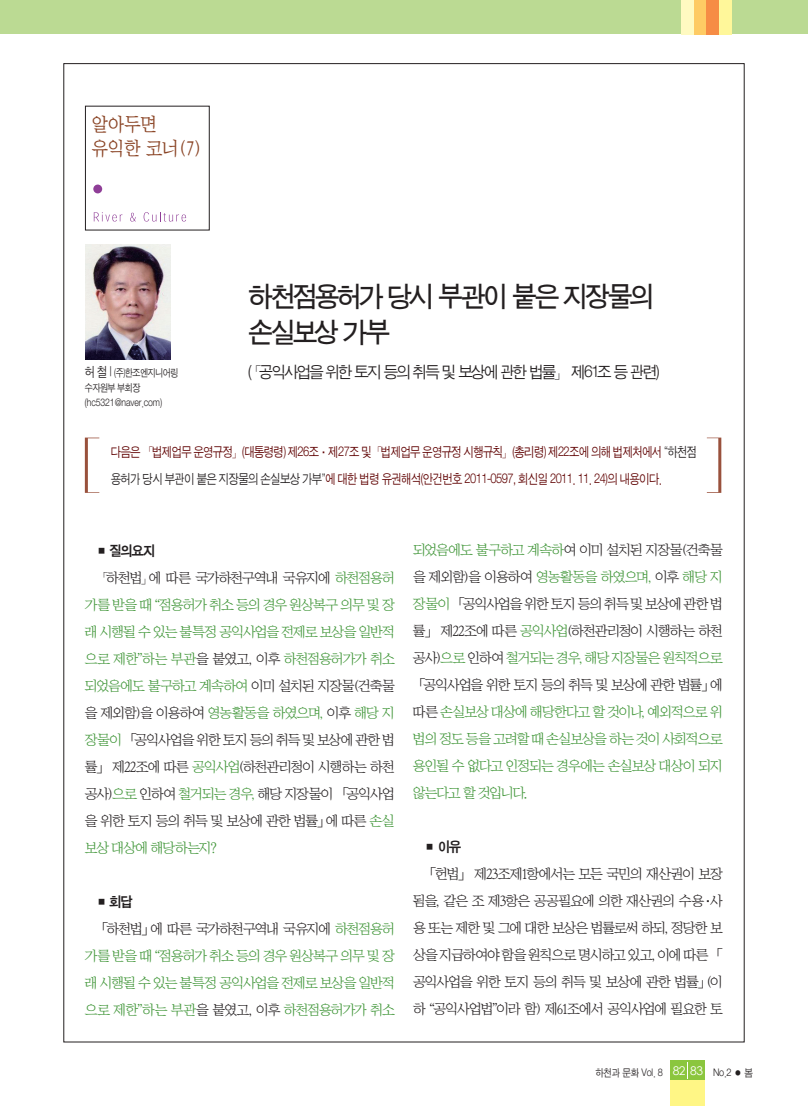
<style>
.page{position:relative;width:808px;height:1106px;background:#fff}
.page>*{position:absolute;margin:0;border:0;box-sizing:border-box;transform-origin:0 0}
.t1{font:28.5px/36px "Sand Tg";letter-spacing:-.095em;color:#231f20}
.t2{font:19.5px/23.4px "San Ns B";color:#8b4526;scale:.9 1}
.t3{font:16.5px "Sand Jg";letter-spacing:-.115em;color:#231f20}
.t4{font:14.25px/27px "San Ns M";letter-spacing:-.075em;color:#231f20;text-align:justify}
.t5{font:14.25px/27px "San Ns M";letter-spacing:-.08em;color:#3f9537;text-align:justify}
.t6{font:14.25px "Sand Kg";letter-spacing:-.105em;color:#231f20}
.t7{font:13.5px/27px "Sand Jg";letter-spacing:-.05em;color:#5f0000;scale:.85 1}
.t8{font:10.5px/15px "Sand Jg";letter-spacing:-.025em;color:#231f20;scale:.85 1}
.t9{font:10.5px "Sand Jg";letter-spacing:-.025em;color:#231f20;scale:.9 1}
.s1{font-size:13.5px}
.s2{color:#231f20}
.s3{font-family:"Sand Jg"}
.s4{color:#3f9537}
.s5{font-family:"Century Gothic";font-size:12px;color:#fff}
</style>
<div class="page">
<div style="left:0;top:0;width:808px;height:34px;background:#bbda93"></div>
<div style="left:719px;top:0;width:12px;height:34px;background:#fff79a"></div>
<div style="left:706px;top:0;width:13px;height:34px;background:#f68c45"></div>
<div style="left:693px;top:0;width:13px;height:34px;background:#fecb64"></div>
<div style="left:681px;top:0;width:13px;height:34px;background:#fffac1"></div>
<div style="left:671px;top:1060px;width:34px;height:46px;background:#fff685"></div>
<div style="left:671px;top:1060px;width:34px;height:20px;background:#8bc63e"></div>
<svg style="left:85px;top:437px;width:14px;height:56px"></svg>
<svg style="left:707px;top:437px;width:14px;height:56px"></svg>
<img style="left:85px;top:244px;width:85px;height:115px">
<svg style="left:94px;top:212px;width:28px;height:9px"></svg>
<svg style="left:130px;top:213px;width:6px;height:9px"></svg>
<svg style="left:144px;top:212px;width:42px;height:10px"></svg>
<div style="left:93px;top:184px;width:9px;height:9px;background:#8f3e97;border-radius:50%"></div>
<h2 class="t2" style="left:92px;top:113px;width:124px">알아두면 유익한 코너(7)</h2>
<p class="t8" style="left:85px;top:366px;width:112px"><span class="s1">허 철 |</span> (주)한조엔지니어링 수자원부 부회장 (hc5321@naver.com)</p>
<h1 class="t1" style="left:248px;top:279px;width:407px">하천점용허가 당시 부관이 붙은 지장물의 손실보상 가부</h1>
<p class="t3" style="left:246px;top:363px;width:414px">(「공익사업을 위한 토지 등의 취득 및 보상에 관한 법률」 제61조 등 관련)</p>
<p class="t7" style="left:111px;top:438px;width:691px">다음은 「법제업무 운영규정」(대통령령) 제26조·제27조 및「법제업무 운영규정 시행규칙」(총리령) 제22조에 의해 법제처에서 <span class="s2">“하천점 용허가 당시 부관이 붙은 지장물의 손실보상 가부”</span>에 대한 법령 유권해석(안건번호 2011-0597, 회신일 2011. 11. 24)의 내용이다.</p>
<p class="t6" style="left:95px;top:543px;width:62px">■ 질의요지</p>
<p class="t4" style="left:85px;top:564px;width:312px;text-indent:11px"><span class="s3">「</span>하천법<span class="s3">」</span>에 따른 국가하천구역내 국유지에 <span class="s4">하천점용허 가를 받을 때 “점용허가 취소 등의 경우 원상복구 의무 및 장 래 시행될 수 있는 불특정 공익사업을 전제로 보상을 일반적 으로 제한”하는 부관</span>을 붙였고, 이후 <span class="s4">하천점용허가가 취소 되었음에도 불구하고 계속하여</span> 이미 설치된 지장물(건축물 을 제외함)을 이용하여 <span class="s4">영농활동을 하였으며,</span> 이후 <span class="s4">해당 지 장물이</span> 「공익사업을 위한 토지 등의 취득 및 보상에 관한 법 률」 제22조에 따른 <span class="s4">공익사업</span>(하천관리청이 시행하는 하천 공사)<span class="s4">으로</span> 인하여 <span class="s4">철거되는 경우,</span> 해당 지장물이 「공익사업 을 위한 토지 등의 취득 및 보상에 관한 법률」에 따른 <span class="s4">손실 보상 대상에 해당하는지?</span></p>
<p class="t6" style="left:95px;top:894px;width:39px">■ 회답</p>
<p class="t5" style="left:85px;top:915px;width:312px;text-indent:10px"><span class="s2">「하천법」에 따른 국가하천구역내 국유지에</span> 하천점용허 가를 받을 때 “점용허가 취소 등의 경우 원상복구 의무 및 장 래 시행될 수 있는 불특정 공익사업을 전제로 보상을 일반적 으로 제한”하는 부관<span class="s2">을 붙였고, 이후</span> 하천점용허가가 취소</p>
<p class="t5" style="left:413px;top:536px;width:312px">되었음에도 불구하고 계속하<span class="s2">여 이미 설치된 지장물(건축물 을 제외함)을 이용하여</span> 영농활동을 하였으며, <span class="s2">이후</span> 해당 지 장물이 <span class="s2">「공익사업을 위한 토지 등의 취득 및 보상에 관한 법 률」 제22조에 따른</span> 공익사업<span class="s2">(하천관리청이 시행하는 하천 공사)</span>으로 <span class="s2">인하여</span> 철거되는 경우, 해당 지장물은 원칙적으로<span class="s2">「공익사업을 위한 토지 등의 취득 및 보상에 관한 법률」에 따른</span> 손실보상 대상에 해당한다고 할 것이나, 예외적으로 위 법의 정도 등을 고려할 때 손실보상을 하는 것이 사회적으로 용인될 수 없다고 인정되는 경우에는 손실보상 대상이 되지 않는다고 할 것입니다.</p>
<p class="t6" style="left:423px;top:839px;width:39px">■ 이유</p>
<p class="t4" style="left:413px;top:860px;width:312px;text-indent:11px">「헌법」 제23조제1항에서는 모든 국민의 재산권이 보장 됨을, 같은 조 제3항은 공공필요에 의한 재산권의 수용<span class="s3">·</span>사 용 또는 제한 및 그에 대한 보상은 법률로써 하되, 정당한 보 상을 지급하여야 함을 원칙으로 명시하고 있고, 이에 따른 「공익사업을 위한 토지 등의 취득 및 보상에 관한 법률」(이 하 “공익사업법”이라 함) 제61조에서 공익사업에 필요한 토</p>
<p class="t9" style="left:595px;top:1067px;width:176px">하천과 문화 Vol. 8 <span class="s5">82 83</span> No.2 ● 봄</p>
</div>
